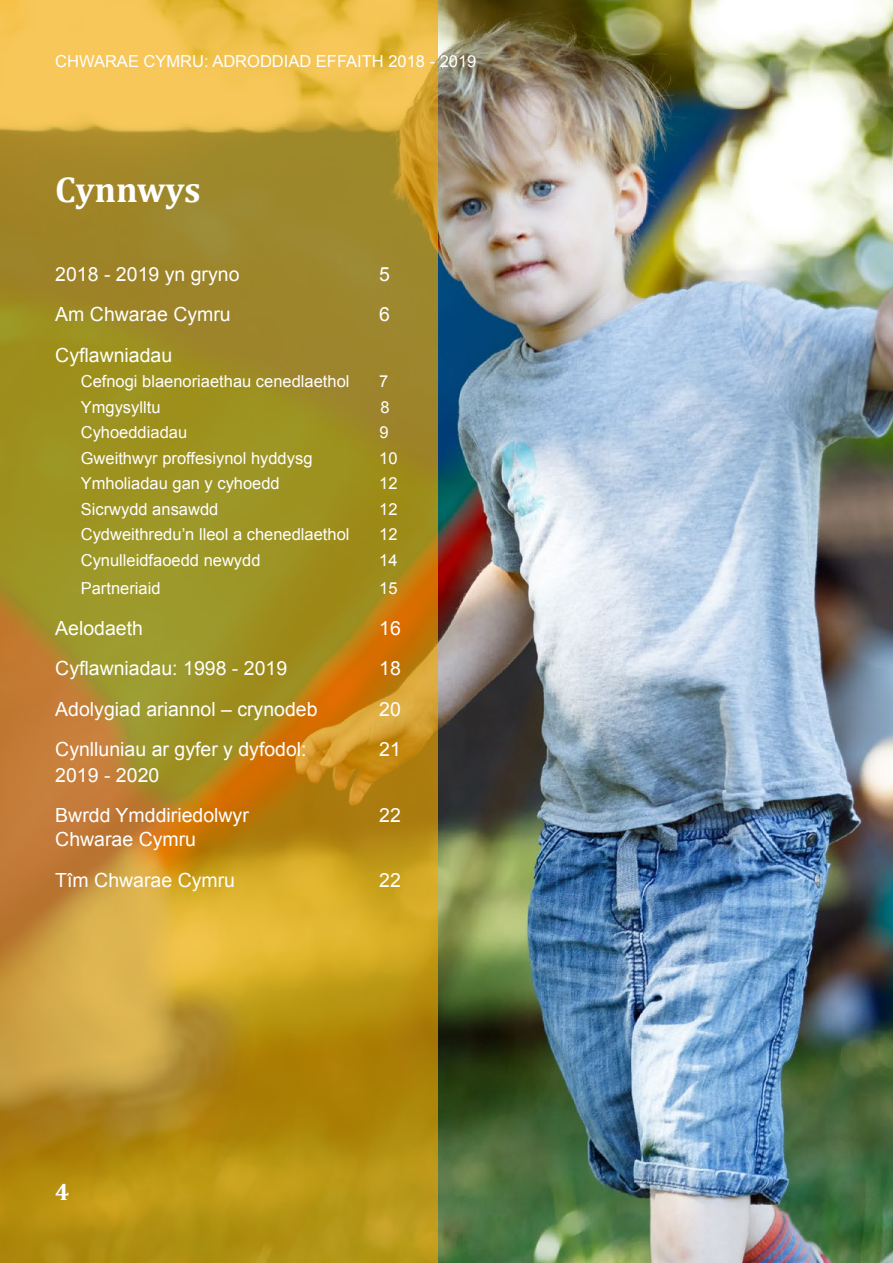
<style>
.page{position:relative;width:893px;height:1263px;background:#fff}
.page>*{position:absolute;margin:0;border:0;box-sizing:border-box;transform-origin:0 0}
.t1{font:700 36px "Cambria";letter-spacing:-.005em;color:#fff}
.t2{font:700 24px "Cambria";color:#fff}
.t3{font:19.5px/40.5px "Arial";color:#fff}
.t4{font:16.5px "Arial";color:#fff}
</style>
<div class="page">
<img style="left:438px;top:0;width:455px;height:1263px">
<svg style="left:0;top:0;width:438px;height:1263px;background:#b69427"></svg>
<p class="t4" style="left:55px;top:51px;width:423px">CHWARAE CYMRU: ADRODDIAD EFFAITH 2018 - 2019</p>
<h1 class="t1" style="left:55px;top:165px;width:147px">Cynnwys</h1>
<p class="t3" style="left:55px;top:254px;width:186px">2018 - 2019 yn gryno</p>
<p class="t3" style="left:379px;top:254px;width:12px">5</p>
<p class="t3" style="left:55px;top:294px;width:177px">Am Chwarae Cymru</p>
<p class="t3" style="left:379px;top:294px;width:12px">6</p>
<p class="t3" style="left:55px;top:335px;width:119px">Cyflawniadau</p>
<p class="t4" style="left:81px;top:371px;width:270px">Cefnogi blaenoriaethau cenedlaethol</p>
<p class="t4" style="left:379px;top:371px;width:11px">7</p>
<p class="t4" style="left:81px;top:396px;width:81px">Ymgysylltu</p>
<p class="t4" style="left:380px;top:396px;width:11px">8</p>
<p class="t4" style="left:81px;top:422px;width:108px">Cyhoeddiadau</p>
<p class="t4" style="left:379px;top:422px;width:11px">9</p>
<p class="t4" style="left:81px;top:447px;width:233px">Gweithwyr proffesiynol hyddysg</p>
<p class="t4" style="left:379px;top:447px;width:20px">10</p>
<p class="t4" style="left:81px;top:473px;width:201px">Ymholiadau gan y cyhoedd</p>
<p class="t4" style="left:379px;top:473px;width:20px">12</p>
<p class="t4" style="left:81px;top:498px;width:139px">Sicrwydd ansawdd</p>
<p class="t4" style="left:379px;top:498px;width:20px">12</p>
<p class="t4" style="left:81px;top:523px;width:270px">Cydweithredu’n lleol a chenedlaethol</p>
<p class="t4" style="left:379px;top:523px;width:20px">12</p>
<p class="t4" style="left:81px;top:549px;width:181px">Cynulleidfaoedd newydd</p>
<p class="t4" style="left:379px;top:549px;width:20px">14</p>
<p class="t4" style="left:81px;top:577px;width:81px">Partneriaid</p>
<p class="t4" style="left:379px;top:577px;width:20px">15</p>
<p class="t3" style="left:55px;top:608px;width:89px">Aelodaeth</p>
<p class="t3" style="left:379px;top:608px;width:23px">16</p>
<p class="t3" style="left:55px;top:648px;width:233px">Cyflawniadau: 1998 - 2019</p>
<p class="t3" style="left:379px;top:648px;width:23px">18</p>
<p class="t3" style="left:55px;top:689px;width:264px">Adolygiad ariannol – crynodeb</p>
<p class="t3" style="left:379px;top:689px;width:23px">20</p>
<p class="t3" style="left:55px;top:729px;width:253px">Cynlluniau ar gyfer y dyfodol:</p>
<p class="t3" style="left:379px;top:729px;width:23px">21</p>
<p class="t3" style="left:55px;top:755px;width:195px">2019 - 2020<br>Bwrdd Ymddiriedolwyr</p>
<p class="t3" style="left:379px;top:795px;width:23px">22</p>
<p class="t3" style="left:55px;top:819px;width:181px">Chwarae Cymru<br>Tîm Chwarae Cymru</p>
<h2 class="t2" style="left:55px;top:1175px;width:16px">4</h2>
<p class="t3" style="left:379px;top:860px;width:23px">22</p>
</div>
